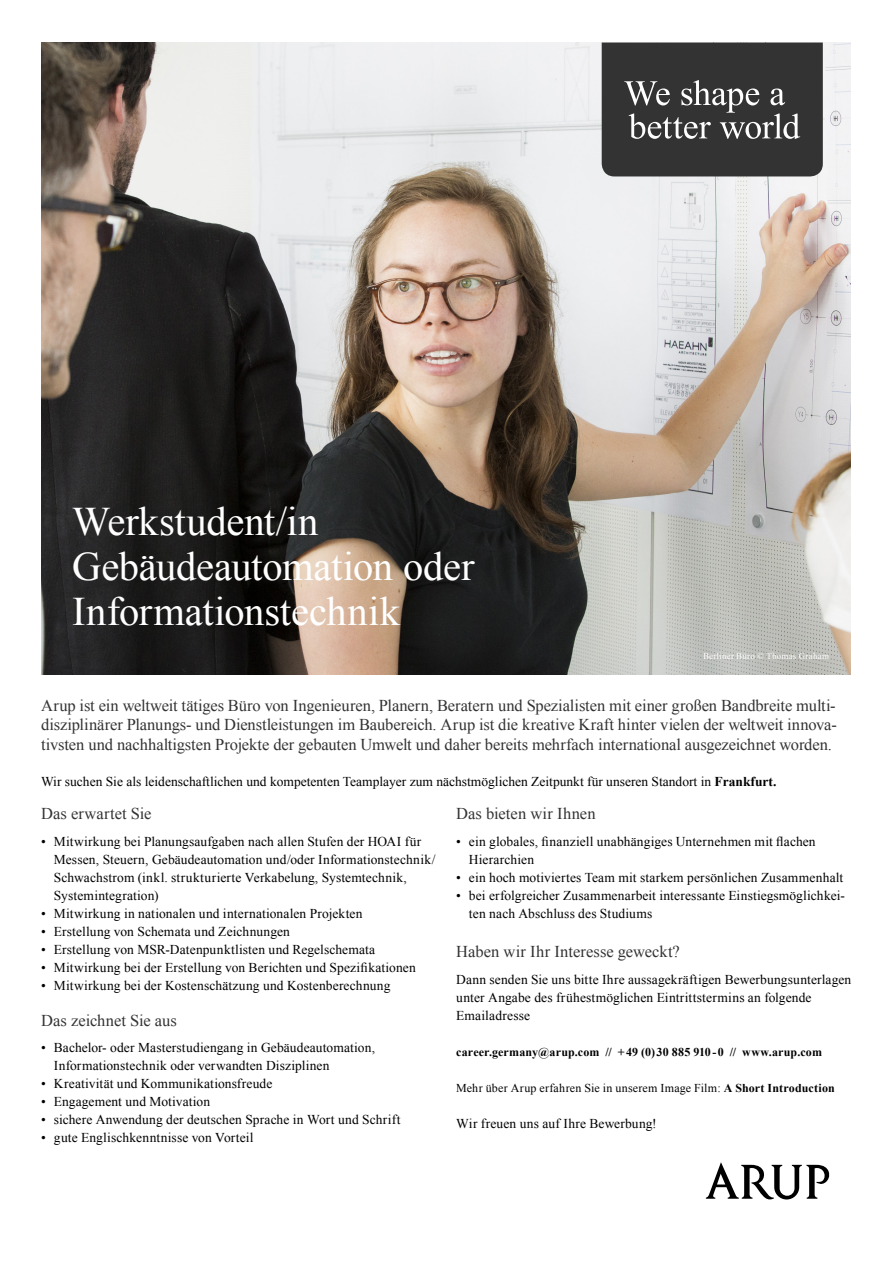
<style>
.page{position:relative;width:893px;height:1263px;background:#fff}
.page>*{position:absolute;margin:0;border:0;box-sizing:border-box;transform-origin:0 0}
.t1{font:40.5px/45px "Times New Roman";letter-spacing:-.01em;color:#fff}
.t2{font:16.5px/19.5px "Times New Roman";color:#333;text-align:justify}
.t3{font:13.5px/18px "Times New Roman";letter-spacing:.01em;color:#000}
.t4{font:12px "Times New Roman";letter-spacing:.02em;color:#000}
.t5{font:700 12px "Times New Roman";letter-spacing:.01em;color:#000}
.t6{font:9px "Times New Roman";letter-spacing:.03em;color:#fff}
.s1{font-weight:700}
</style>
<div class="page">
<img style="left:41px;top:43px;width:809px;height:631px">
<svg style="left:602px;top:43px;width:221px;height:133px;background:#414141"></svg>
<svg style="left:706px;top:1162px;width:124px;height:38px"></svg>
<h1 class="t1" style="left:72px;top:498px;width:404px">Werkstudent/in<br>Gebäudeautomation oder<br>Informationstechnik</h1>
<p class="t6" style="left:703px;top:650px;width:128px">Berliner Büro © Thomas Graham</p>
<p class="t2" style="left:41px;top:695px;width:797px">Arup ist ein weltweit tätiges Büro von Ingenieuren, Planern, Beratern und Spezialisten mit einer großen Bandbreite multi&shy;disziplinärer Planungs- und Dienstleistungen im Baubereich. Arup ist die kreative Kraft hinter vielen der weltweit innova&shy;tivsten und nachhaltigsten Projekte der gebauten Umwelt und daher bereits mehrfach international ausgezeichnet worden.</p>
<p class="t3" style="left:41px;top:772px;width:737px">Wir suchen Sie als leidenschaftlichen und kompetenten Teamplayer zum nächstmöglichen Zeitpunkt für unseren Standort in <span class="s1">Frankfurt.</span></p>
<p class="t2" style="left:41px;top:803px;width:112px">Das erwartet Sie</p>
<p class="t3" style="left:54px;top:832px;width:383px;text-indent:-13px">• Mitwirkung bei Planungsaufgaben nach allen Stufen der HOAI für Messen, Steuern, Gebäudeautomation und/oder Informationstechnik/ Schwachstrom (inkl. strukturierte Verkabelung, Systemtechnik, Systemintegration)</p>
<p class="t3" style="left:41px;top:904px;width:323px">• Mitwirkung in nationalen und internationalen Projekten</p>
<p class="t3" style="left:41px;top:922px;width:250px">• Erstellung von Schemata und Zeichnungen</p>
<p class="t3" style="left:41px;top:940px;width:336px">• Erstellung von MSR-Datenpunktlisten und Regelschemata</p>
<p class="t3" style="left:41px;top:958px;width:376px">• Mitwirkung bei der Erstellung von Berichten und Spezifikationen</p>
<p class="t3" style="left:41px;top:976px;width:351px">• Mitwirkung bei der Kostenschätzung und Kostenberechnung</p>
<p class="t2" style="left:41px;top:1010px;width:137px">Das zeichnet Sie aus</p>
<p class="t3" style="left:54px;top:1038px;width:323px;text-indent:-13px">• Bachelor- oder Masterstudiengang in Gebäudeautomation,<br>Informationstechnik oder verwandten Disziplinen</p>
<p class="t3" style="left:41px;top:1074px;width:233px">• Kreativität und Kommunikationsfreude</p>
<p class="t3" style="left:41px;top:1092px;width:170px">• Engagement und Motivation</p>
<p class="t3" style="left:41px;top:1110px;width:361px">• sichere Anwendung der deutschen Sprache in Wort und Schrift</p>
<p class="t3" style="left:41px;top:1128px;width:214px">• gute Englischkenntnisse von Vorteil</p>
<p class="t2" style="left:456px;top:803px;width:141px">Das bieten wir Ihnen</p>
<p class="t3" style="left:469px;top:832px;width:348px;text-indent:-13px">• ein globales, finanziell unabhängiges Unternehmen mit flachen<br>Hierarchien</p>
<p class="t3" style="left:456px;top:868px;width:389px">• ein hoch motiviertes Team mit starkem persönlichen Zusammenhalt</p>
<p class="t3" style="left:469px;top:886px;width:377px;text-indent:-13px">• bei erfolgreicher Zusammenarbeit interessante Einstiegsmöglichkei&shy;ten nach Abschluss des Studiums</p>
<p class="t2" style="left:456px;top:942px;width:225px">Haben wir Ihr Interesse geweckt?</p>
<p class="t3" style="left:456px;top:970px;width:397px">Dann senden Sie uns bitte Ihre aussagekräftigen Bewerbungsunterlagen unter Angabe des frühestmöglichen Eintrittstermins an folgende<br>Emailadresse</p>
<p class="t5" style="left:456px;top:1043px;width:367px">career.germany@arup.com // +49 (0)30 885 910 - 0 // www.arup.com</p>
<p class="t4" style="left:456px;top:1079px;width:380px">Mehr über Arup erfahren Sie in unserem Image Film: <span class="s1">A Short Introduction</span></p>
<p class="t3" style="left:456px;top:1114px;width:202px">Wir freuen uns auf Ihre Bewerbung!</p>
</div>
